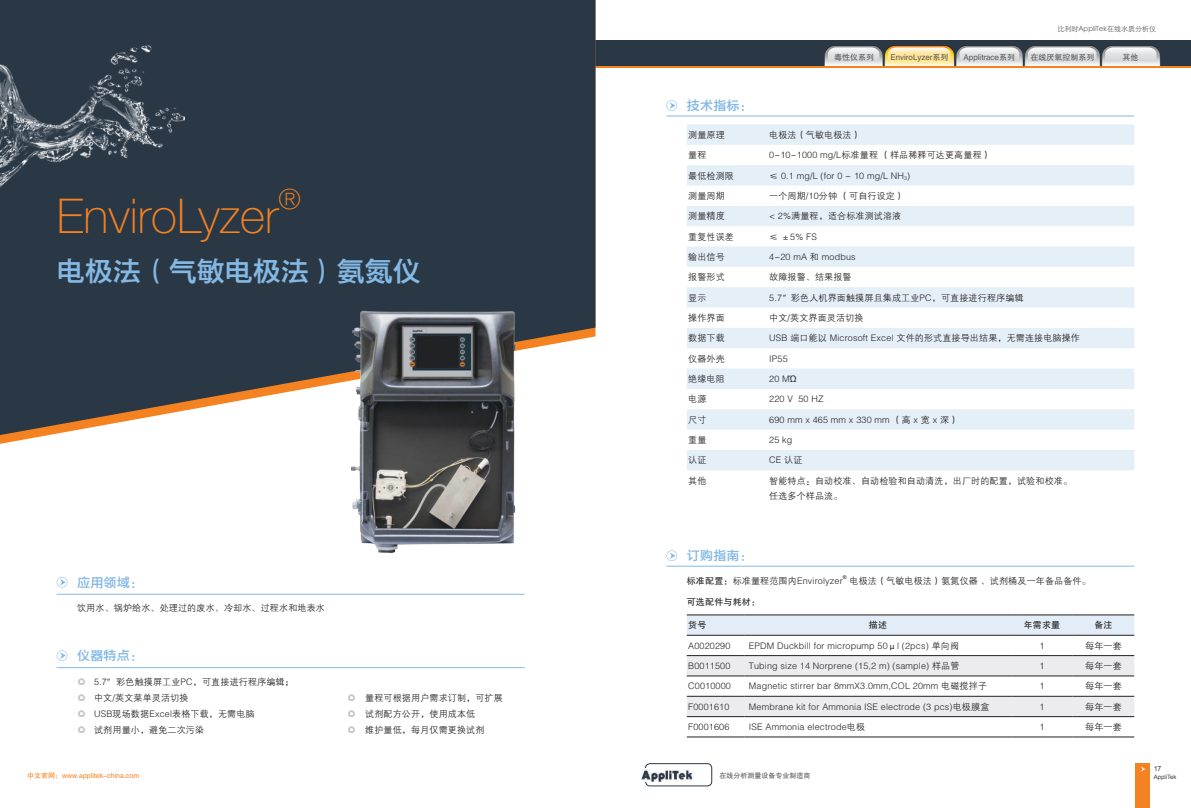
<style>
.page{position:relative;width:1191px;height:808px;background:#fff}
.page>*{position:absolute;margin:0;border:0;box-sizing:border-box;transform-origin:0 0}
.t1{font:100 48px "Helvetica Neue LT Pro";color:#f58220}
.t2{font:28px "FZYDZHJW GB1 0";color:#83b9e4}
.t3{font:100 28px "Helvetica Neue LT Pro";color:#f58220}
.t4{font:13px "FZYDZHJW GB1 0";letter-spacing:.02em;color:#83b9e4}
.t5{font:9px/16px "FZZDXJW GB1 0";letter-spacing:.02em;color:#231f20}
.t6{font:9px "FZZDXJW GB1 0";letter-spacing:.315em;color:#231f20}
.t7{font:9px "FZHTJW GB1 0";letter-spacing:.02em;color:#231f20}
.t8{font:8px "FZHTJW GB1 0";color:#57585a}
.t9{font:7px "FZHTJW GB1 0";color:#f58220}
.t10{font:7px "ST Xihei";color:#57585a}
.t11{font:7px "FZHTJW GB1 0";color:#57585a}
.t12{font:7px "Arial";color:#3e3e3f}
.t13{font:6px "Arial";color:#3e3e3f}
.t14{font:5.2px "Arial";color:#231f20}
.s1{color:#2a3846}
.s2{font-family:"Arial"}
.s3{font-family:"FZHTJW GB1 0"}
</style>
<div class="page">
<div style="left:1135px;top:763px;width:15px;height:45px;background:#f58220"></div>
<svg style="left:1140px;top:766px;width:5px;height:6px"></svg>
<div style="left:595px;top:40px;width:596px;height:26px;background:#2a3846"></div>
<svg style="left:824px;top:45px;width:336px;height:21px;background:#d0cdc2"></svg>
<hr style="left:595px;top:66px;width:596px;height:2px;background:#f58220">
<div style="left:645px;top:763px;width:67px;height:23px;border:1px solid #2a3846;border-radius:4px"></div>
<div style="left:641px;top:768px;width:13px;height:13px;background:#fff"></div>
<img style="left:641px;top:769px;width:53px;height:13px">
<svg style="left:0;top:0;width:595px;height:435px;background:#3d4853"></svg>
<img style="left:351px;top:310px;width:166px;height:244px">
<svg style="left:57px;top:577px;width:10px;height:10px"></svg>
<hr style="left:57px;top:594px;width:467px;height:1px;background:#83b9e4">
<svg style="left:57px;top:650px;width:10px;height:11px"></svg>
<hr style="left:57px;top:667px;width:467px;height:1px;background:#83b9e4">
<img style="left:0;top:46px;width:185px;height:153px">
<svg style="left:687px;top:124px;width:447px;height:346px;fill:#e4eff8"></svg>
<svg style="left:666px;top:550px;width:11px;height:11px"></svg>
<svg style="left:666px;top:100px;width:11px;height:11px"></svg>
<hr style="left:666px;top:566px;width:468px;height:1px;background:#83b9e4">
<hr style="left:666px;top:116px;width:468px;height:1px;background:#83b9e4">
<div style="left:687px;top:616px;width:447px;height:19px;background:#e3edf8"></div>
<svg style="left:687px;top:656px;width:447px;height:20px;background:#e5e5e7"></svg>
<div style="left:687px;top:697px;width:447px;height:19px;background:#ececee"></div>
<hr style="left:687px;top:615px;width:57px;height:1px;background:#231f20">
<hr style="left:744px;top:615px;width:267px;height:1px;background:#231f20">
<hr style="left:1011px;top:615px;width:61px;height:1px;background:#231f20">
<hr style="left:1072px;top:615px;width:62px;height:1px;background:#231f20">
<hr style="left:687px;top:635px;width:57px;height:1px;background:#231f20">
<hr style="left:744px;top:635px;width:267px;height:1px;background:#231f20">
<hr style="left:1011px;top:635px;width:61px;height:1px;background:#231f20">
<hr style="left:1072px;top:635px;width:62px;height:1px;background:#231f20">
<hr style="left:687px;top:655px;width:57px;height:1px;background:#231f20">
<hr style="left:744px;top:655px;width:267px;height:1px;background:#231f20">
<hr style="left:1011px;top:655px;width:61px;height:1px;background:#231f20">
<hr style="left:1072px;top:655px;width:62px;height:1px;background:#231f20">
<hr style="left:687px;top:676px;width:57px;height:1px;background:#231f20">
<hr style="left:744px;top:676px;width:267px;height:1px;background:#231f20">
<hr style="left:1011px;top:676px;width:61px;height:1px;background:#231f20">
<hr style="left:1072px;top:676px;width:62px;height:1px;background:#231f20">
<hr style="left:687px;top:696px;width:57px;height:1px;background:#231f20">
<hr style="left:744px;top:696px;width:267px;height:1px;background:#231f20">
<hr style="left:1011px;top:696px;width:61px;height:1px;background:#231f20">
<hr style="left:1072px;top:696px;width:62px;height:1px;background:#231f20">
<hr style="left:687px;top:716px;width:57px;height:1px;background:#231f20">
<hr style="left:744px;top:716px;width:267px;height:1px;background:#231f20">
<hr style="left:1011px;top:716px;width:61px;height:1px;background:#231f20">
<hr style="left:1072px;top:716px;width:62px;height:1px;background:#231f20">
<hr style="left:687px;top:737px;width:57px;height:1px;background:#231f20">
<hr style="left:744px;top:737px;width:267px;height:1px;background:#231f20">
<hr style="left:1011px;top:737px;width:61px;height:1px;background:#231f20">
<hr style="left:1072px;top:737px;width:62px;height:1px;background:#231f20">
<h1 class="t1" style="left:57px;top:188px;width:223px">EnviroLyzer</h1>
<h2 class="t3" style="left:278px;top:183px;width:24px">®</h2>
<h2 class="t2" style="left:57px;top:256px;width:365px">电极法（气敏电极法）氨氮仪</h2>
<h3 class="t4" style="left:77px;top:575px;width:68px">应用领域：</h3>
<p class="t5" style="left:77px;top:600px;width:249px">饮用水、锅炉给水、处理过的废水、冷却水、过程水和地表水</p>
<h3 class="t4" style="left:77px;top:649px;width:68px">仪器特点：</h3>
<p class="t5" style="left:77px;top:674px;width:218px"><span class="s1">◎</span> 5.7″彩色触摸屏工业PC，可直接进行程序编辑；<span class="s1">◎</span> 中文/英文菜单灵活切换</p>
<p class="t5" style="left:347px;top:690px;width:157px"><span class="s1">◎</span> 量程可根据用户需求订制，可扩展</p>
<p class="t5" style="left:77px;top:706px;width:179px"><span class="s1">◎</span> USB现场数据Excel表格下载，无需电脑</p>
<p class="t5" style="left:347px;top:706px;width:129px"><span class="s1">◎</span> 试剂配方公开，使用成本低</p>
<p class="t5" style="left:77px;top:722px;width:128px"><span class="s1">◎</span> 试剂用量小，避免二次污染</p>
<p class="t5" style="left:347px;top:722px;width:139px"><span class="s1">◎</span> 维护量低，每月仅需更换试剂</p>
<p class="t9" style="left:27px;top:772px;width:113px">中文官网：www.applitek-china.com</p>
<p class="t10" style="left:1057px;top:24px;width:100px">比利时AppliTek在线水质分析仪</p>
<h3 class="t4" style="left:687px;top:99px;width:68px">技术指标：</h3>
<p class="t8" style="left:834px;top:53px;width:42px">毒性仪系列</p>
<p class="t8" style="left:890px;top:53px;width:60px">EnviroLyzer系列</p>
<p class="t8" style="left:963px;top:53px;width:53px">Applitrace系列</p>
<p class="t8" style="left:1030px;top:53px;width:66px">在线厌氧控制系列</p>
<p class="t8" style="left:1122px;top:53px;width:18px">其他</p>
<p class="t5" style="left:688px;top:127px;width:38px">测量原理</p>
<p class="t5" style="left:769px;top:127px;width:93px">电极法（气敏电极法）</p>
<p class="t5" style="left:688px;top:147px;width:20px">量程</p>
<p class="t5" style="left:769px;top:147px;width:223px">0-10-1000 mg/L标准量程（样品稀释可达更高量程）</p>
<p class="t5" style="left:688px;top:168px;width:47px">最低检测限</p>
<p class="t5" style="left:769px;top:168px;width:143px">≤ 0.1 mg/L (for 0 - 10 mg/L NH<sub>3</sub>)</p>
<p class="t5" style="left:688px;top:188px;width:38px">测量周期</p>
<p class="t5" style="left:769px;top:188px;width:136px">一个周期/10分钟（可自行设定）</p>
<p class="t5" style="left:688px;top:208px;width:38px">测量精度</p>
<p class="t5" style="left:769px;top:208px;width:134px">&lt; 2%满量程，适合标准测试溶液</p>
<p class="t5" style="left:688px;top:229px;width:47px">重复性误差</p>
<p class="t5" style="left:769px;top:229px;width:49px">≤ ±5% FS</p>
<p class="t5" style="left:688px;top:249px;width:38px">输出信号</p>
<p class="t5" style="left:769px;top:249px;width:88px">4-20 mA 和 modbus</p>
<p class="t5" style="left:688px;top:269px;width:38px">报警形式</p>
<p class="t5" style="left:769px;top:269px;width:84px">故障报警、结果报警</p>
<p class="t5" style="left:688px;top:290px;width:20px">显示</p>
<p class="t5" style="left:769px;top:290px;width:256px">5.7″彩色人机界面触摸屏且集成工业PC，可直接进行程序编辑</p>
<p class="t5" style="left:688px;top:310px;width:38px">操作界面</p>
<p class="t5" style="left:769px;top:310px;width:96px">中文/英文界面灵活切换</p>
<p class="t5" style="left:688px;top:330px;width:38px">数据下载</p>
<p class="t5" style="left:769px;top:330px;width:312px">USB 端口能以 Microsoft Excel 文件的形式直接导出结果，无需连接电脑操作</p>
<p class="t5" style="left:688px;top:351px;width:38px">仪器外壳</p>
<p class="t5" style="left:769px;top:351px;width:20px">IP55</p>
<p class="t5" style="left:688px;top:371px;width:38px">绝缘电阻</p>
<p class="t5" style="left:769px;top:371px;width:29px">20 M<span class="s2">Ώ</span></p>
<p class="t5" style="left:688px;top:391px;width:20px">电源</p>
<p class="t5" style="left:769px;top:391px;width:56px">220 V 50 HZ</p>
<p class="t5" style="left:688px;top:412px;width:20px">尺寸</p>
<p class="t6" style="left:769px;top:415px;width:191px">690mmx465mmx330mm（高x宽x深）</p>
<p class="t5" style="left:688px;top:432px;width:20px">重量</p>
<p class="t5" style="left:769px;top:432px;width:25px">25 kg</p>
<p class="t5" style="left:688px;top:452px;width:20px">认证</p>
<p class="t5" style="left:769px;top:452px;width:35px">CE 认证</p>
<p class="t5" style="left:688px;top:473px;width:20px">其他</p>
<p class="t5" style="left:769px;top:473px;width:304px;line-height:15px">智能特点：自动校准、自动检验和自动清洗，出厂时的配置，试验和校准。任选多个样品流。</p>
<h3 class="t4" style="left:687px;top:549px;width:68px">订购指南：</h3>
<p class="t5" style="left:687px;top:573px;width:157px"><span class="s3">标准配置：</span>标准量程范围内Envirolyzer</p>
<p class="t14" style="left:843px;top:574px;width:5px">®</p>
<p class="t5" style="left:849px;top:573px;width:243px">电极法（气敏电极法）氨氮仪器、试剂桶及一年备品备件。</p>
<p class="t7" style="left:687px;top:597px;width:75px">可选配件与耗材：</p>
<p class="t7" style="left:688px;top:620px;width:20px">货号</p>
<p class="t7" style="left:869px;top:620px;width:20px">描述</p>
<p class="t7" style="left:1023px;top:620px;width:38px">年需求量</p>
<p class="t7" style="left:1094px;top:620px;width:20px">备注</p>
<p class="t5" style="left:688px;top:638px;width:44px">A0020290</p>
<p class="t5" style="left:749px;top:638px;width:212px">EPDM Duckbill for micropump 50µ l (2pcs) 单向阀</p>
<p class="t5" style="left:1039px;top:638px;width:6px">1</p>
<p class="t5" style="left:1085px;top:638px;width:38px">每年一套</p>
<p class="t5" style="left:688px;top:658px;width:44px">B0011500</p>
<p class="t5" style="left:749px;top:658px;width:212px">Tubing size 14 Norprene (15,2 m) (sample) 样品管</p>
<p class="t5" style="left:1039px;top:658px;width:6px">1</p>
<p class="t5" style="left:1085px;top:658px;width:38px">每年一套</p>
<p class="t5" style="left:688px;top:678px;width:44px">C0010000</p>
<p class="t5" style="left:749px;top:678px;width:240px">Magnetic stirrer bar 8mmX3.0mm,COL 20mm 电磁搅拌子</p>
<p class="t5" style="left:1039px;top:678px;width:6px">1</p>
<p class="t5" style="left:1085px;top:678px;width:38px">每年一套</p>
<p class="t5" style="left:688px;top:699px;width:43px">F0001610</p>
<p class="t5" style="left:749px;top:699px;width:242px">Membrane kit for Ammonia ISE electrode (3 pcs)电极膜盒</p>
<p class="t5" style="left:1039px;top:699px;width:6px">1</p>
<p class="t5" style="left:1085px;top:699px;width:38px">每年一套</p>
<p class="t5" style="left:688px;top:719px;width:43px">F0001606</p>
<p class="t5" style="left:749px;top:719px;width:118px">ISE Ammonia electrode电极</p>
<p class="t5" style="left:1039px;top:719px;width:6px">1</p>
<p class="t5" style="left:1085px;top:719px;width:38px">每年一套</p>
<p class="t11" style="left:719px;top:772px;width:92px">在线分析测量设备专业制造商</p>
<p class="t12" style="left:1153px;top:764px;width:9px">17</p>
<p class="t13" style="left:1153px;top:773px;width:24px">AppliTek</p>
</div>
